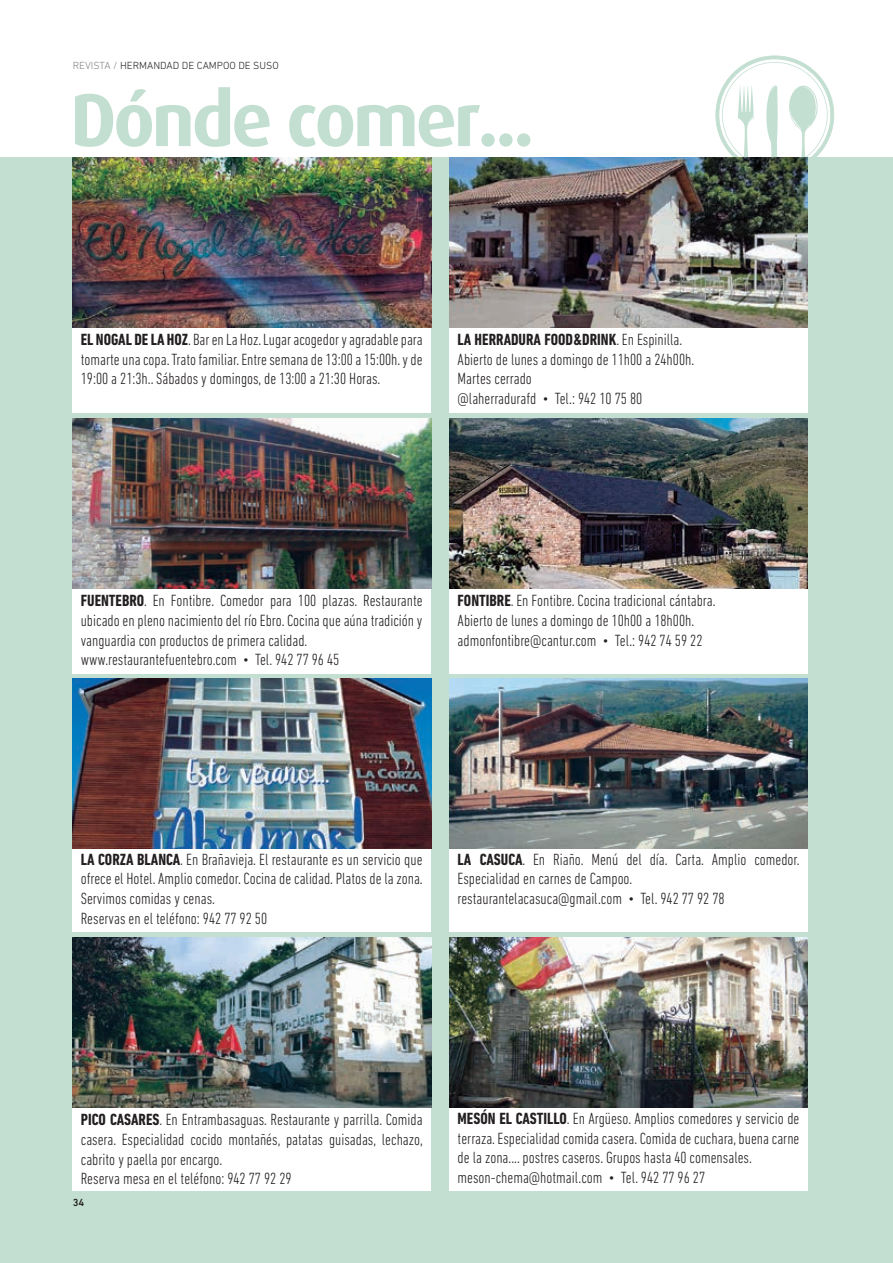
<style>
.page{position:relative;width:893px;height:1263px;background:#fff}
.page>*{position:absolute;margin:0;border:0;box-sizing:border-box;transform-origin:0 0}
.t1{font:300 condensed 16.5px/19.8px "DIN Next LT Pro";color:#231f20}
.t2{font:300 10.5px "DIN Next LT Pro";color:#231f20}
.t3{font:500 10.5px "DIN Next LT Pro";color:#231f20}
.s1{color:#808285}
.s2{font-weight:700}
</style>
<div class="page">
<svg style="left:715px;top:55px;width:119px;height:102px"></svg>
<div style="left:0;top:157px;width:893px;height:1106px;background:#c2dfd1"></div>
<svg style="left:75px;top:87px;width:455px;height:60px"></svg>
<div style="left:72px;top:577px;width:359px;height:96px;background:#fff"></div>
<div style="left:72px;top:316px;width:359px;height:96px;background:#fff"></div>
<div style="left:449px;top:577px;width:359px;height:96px;background:#fff"></div>
<div style="left:449px;top:316px;width:359px;height:96px;background:#fff"></div>
<div style="left:72px;top:836px;width:359px;height:96px;background:#fff"></div>
<div style="left:449px;top:836px;width:359px;height:96px;background:#fff"></div>
<div style="left:72px;top:1094px;width:359px;height:97px;background:#fff"></div>
<div style="left:450px;top:1094px;width:358px;height:97px;background:#fff"></div>
<img style="left:73px;top:938px;width:358px;height:170px">
<img style="left:450px;top:938px;width:358px;height:170px">
<img style="left:73px;top:678px;width:358px;height:170px">
<img style="left:450px;top:678px;width:358px;height:170px">
<img style="left:73px;top:418px;width:358px;height:170px">
<img style="left:73px;top:157px;width:358px;height:170px">
<img style="left:450px;top:418px;width:358px;height:170px">
<img style="left:450px;top:157px;width:358px;height:170px">
<p class="t2" style="left:73px;top:60px;width:208px"><span class="s1">REVISTA /</span> HERMANDAD DE CAMPOO DE SUSO</p>
<p class="t1" style="left:81px;top:329px;width:343px;text-align:justify"><span class="s2">EL NOGAL DE LA HOZ</span>. Bar en La Hoz. Lugar acogedor y agradable para tomarte una copa. Trato familiar. Entre semana de 13:00 a 15:00h. y de 19:00 a 21:3h.. Sábados y domingos, de 13:00 a 21:30 Horas.</p>
<p class="t1" style="left:458px;top:329px;width:238px"><span class="s2">LA HERRADURA FOOD&amp;DRINK</span>. En Espinilla.<br>Abierto de lunes a domingo de 11h00 a 24h00h.<br>Martes cerrado<br>@laherradurafd • Tel.: 942 10 75 80</p>
<p class="t1" style="left:81px;top:590px;width:343px"><span class="s2">FUENTEBRO</span>. En Fontibre. Comedor para 100 plazas. Restaurante ubicado en pleno nacimiento del río Ebro. Cocina que aúna tradición y vanguardia con productos de primera calidad. www.restaurantefuentebro.com • Tel. 942 77 96 45</p>
<p class="t1" style="left:458px;top:590px;width:259px"><span class="s2">FONTIBRE</span>. En Fontibre. Cocina tradicional cántabra.<br>Abierto de lunes a domingo de 10h00 a 18h00h. admonfontibre@cantur.com • Tel.: 942 74 59 22</p>
<p class="t1" style="left:81px;top:849px;width:343px"><span class="s2">LA CORZA BLANCA</span>. En Brañavieja. El restaurante es un servicio que ofrece el Hotel. Amplio comedor. Cocina de calidad. Platos de la zona.<br>Servimos comidas y cenas.<br>Reservas en el teléfono: 942 77 92 50</p>
<p class="t1" style="left:458px;top:849px;width:344px"><span class="s2">LA CASUCA</span>. En Riaño. Menú del día. Carta. Amplio comedor.<br>Especialidad en carnes de Campoo. restaurantelacasuca@gmail.com • Tel. 942 77 92 78</p>
<p class="t1" style="left:81px;top:1109px;width:344px"><span class="s2">PICO CASARES</span>. En Entrambasaguas. Restaurante y parrilla. Comida casera. Especialidad cocido montañés, patatas guisadas, lechazo, cabrito y paella por encargo.<br>Reserva mesa en el teléfono: 942 77 92 29</p>
<p class="t3" style="left:72px;top:1197px;width:13px">34</p>
<p class="t1" style="left:458px;top:1108px;width:343px"><span class="s2">MESÓN EL CASTILLO</span>. En Argüeso. Amplios comedores y servicio de terraza. Especialidad comida casera. Comida de cuchara, buena carne de la zona.... postres caseros. Grupos hasta 40 comensales. meson-chema@hotmail.com • Tel. 942 77 96 27</p>
</div>
